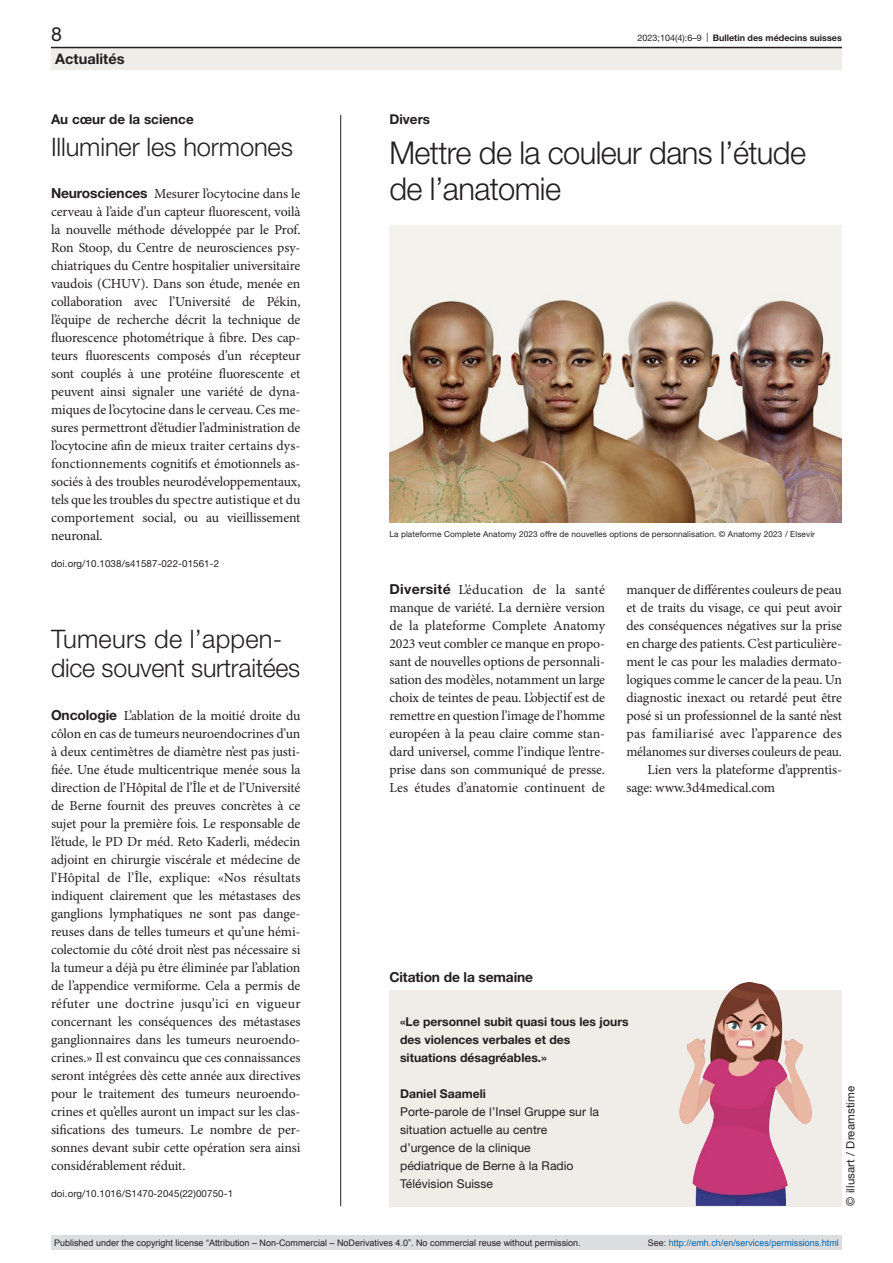
<style>
.page{position:relative;width:893px;height:1263px;background:#fff}
.page>*{position:absolute;margin:0;border:0;box-sizing:border-box;transform-origin:0 0}
.article-title-L21{font:300 31.5px/36px "Helvetica Neue LT Pro";letter-spacing:-.02em;color:#231f20}
.article-title-L17{font:300 25.5px/28.5px "Helvetica Neue LT Pro";letter-spacing:-.005em;color:#231f20}
.t1{font:19.5px "Helvetica Neue LT Pro";color:#231f20}
.t2{font:700 14.55px "Helvetica Neue LT Pro";color:#231f20}
.paragraph{font:13.8px/18px "Minion Pro";letter-spacing:-.01em;color:#231f20;text-align:justify}
.paragraph-indent{font:13.8px/18px "Minion Pro";letter-spacing:-.01em;color:#231f20}
.pre-heading{font:700 13.8px "Helvetica Neue LT Pro";letter-spacing:-.01em;color:#231f20}
.pre-heading-2{font:700 13.5px "Helvetica Neue LT Pro";color:#231f20}
.box-paragraph{font:12.15px "Helvetica Neue LT Pro";letter-spacing:.005em;color:#231f20}
.box-paragraph-2{font:700 12.15px "Helvetica Neue LT Pro";color:#231f20}
.figure-caption{font:11.4px "Helvetica Neue LT Pro";letter-spacing:.01em;color:#231f20}
.paragraph-small{font:9.75px "Helvetica Neue LT Pro";letter-spacing:.01em;color:#231f20}
.t3{font:9px "Arial";color:#231f20}
.t4{font:9px "Arial";color:#0066b3}
.t5{font:700 9px "Helvetica Neue LT Pro";color:#231f20}
.credits{font:8.25px "Helvetica Neue LT Pro";letter-spacing:.01em;color:#231f20}
.s1{font-weight:400}
.s2{font-family:"Helvetica Neue LT Pro";font-weight:700}
.s3{color:#231f20}
</style>
<div class="page">
<hr style="left:340px;top:115px;width:1px;height:1091px;background:#231f20">
<div style="left:389px;top:990px;width:453px;height:216px;background:#f0ece7"></div>
<img style="left:679px;top:982px;width:133px;height:224px">
<img style="left:389px;top:226px;width:453px;height:296px">
<div style="left:51px;top:48px;width:791px;height:22px;background:#f0ece7"></div>
<hr style="left:51px;top:47px;width:791px;height:1px;background:#231f20">
<div style="left:51px;top:1235px;width:791px;height:15px;background:#dcdddf"></div>
<h3 class="t1" style="left:51px;top:22px;width:12px">8</h3>
<p class="t5" style="left:638px;top:32px;width:206px"><span class="s1">2023;104(4):6–9 |</span> Bulletin des médecins suisses</p>
<p class="t2" style="left:55px;top:49px;width:71px">Actualités</p>
<p class="pre-heading-2" style="left:51px;top:111px;width:144px">Au cœur de la science</p>
<p class="article-title-L17" style="left:51px;top:132px;width:243px">Illuminer les hormones</p>
<p class="paragraph" style="left:51px;top:185px;width:251px"><span class="s2">Neurosciences</span> Mesurer l’ocytocine dans le cerveau à l’aide d’un capteur fluorescent, voilà la nouvelle méthode développée par le Prof.<br>Ron Stoop, du Centre de neurosciences psy&shy;chiatriques du Centre hospitalier universitaire vaudois (CHUV). Dans son étude, menée en collaboration avec l’Université de Pékin, l’équipe de recherche décrit la technique de fluorescence photométrique à fibre. Des cap&shy;teurs fluorescents composés d’un récepteur sont couplés à une protéine fluorescente et peuvent ainsi signaler une variété de dyna&shy;miques de l’ocytocine dans le cerveau. Ces me&shy;sures permettront d’étudier l’administration de l’ocytocine afin de mieux traiter certains dys&shy;fonctionnements cognitifs et émotionnels as&shy;sociés à des troubles neurodéveloppementaux, tels que les troubles du spectre autistique et du comportement social, ou au vieillissement neuronal.</p>
<p class="paragraph-small" style="left:51px;top:558px;width:170px">doi.org/10.1038/s41587-022-01561-2</p>
<p class="article-title-L17" style="left:51px;top:624px;width:251px">Tumeurs de l’appen&shy;dice souvent surtraitées</p>
<p class="paragraph" style="left:51px;top:707px;width:251px"><span class="s2">Oncologie</span> L’ablation de la moitié droite du côlon en cas de tumeurs neuroendocrines d’un à deux centimètres de diamètre n’est pas justi&shy;fiée. Une étude multicentrique menée sous la direction de l’Hôpital de l’Île et de l’Université de Berne fournit des preuves concrètes à ce sujet pour la première fois. Le responsable de l’étude, le PD Dr méd. Reto Kaderli, médecin adjoint en chirurgie viscérale et médecine de l’Hôpital de l’Île, explique: «Nos résultats indiquent clairement que les métastases des ganglions lymphatiques ne sont pas dange&shy;reuses dans de telles tumeurs et qu’une hémi&shy;colectomie du côté droit n’est pas nécessaire si la tumeur a déjà pu être éliminée par l’ablation de l’appendice vermiforme. Cela a permis de réfuter une doctrine jusqu’ici en vigueur concernant les conséquences des métastases ganglionnaires dans les tumeurs neuroendo&shy;crines.» Il est convaincu que ces connaissances seront intégrées dès cette année aux directives pour le traitement des tumeurs neuroendo&shy;crines et qu’elles auront un impact sur les clas&shy;sifications des tumeurs. Le nombre de per&shy;sonnes devant subir cette opération sera ainsi considérablement réduit.</p>
<p class="paragraph-small" style="left:51px;top:1188px;width:184px">doi.org/10.1016/S1470-2045(22)00750-1</p>
<p class="pre-heading-2" style="left:389px;top:111px;width:42px">Divers</p>
<p class="article-title-L21" style="left:389px;top:134px;width:418px">Mettre de la couleur dans l’étude de l’anatomie</p>
<p class="credits" style="left:389px;top:529px;width:427px">La plateforme Complete Anatomy 2023 offre de nouvelles options de personnalisation. © Anatomy 2023 / Elsevir</p>
<p class="paragraph" style="left:389px;top:581px;width:217px"><span class="s2">Diversité</span> L’éducation de la santé manque de variété. La dernière version de la plateforme Complete Anatomy 2023 veut combler ce manque en propo&shy;sant de nouvelles options de personnali&shy;sation des modèles, notamment un large choix de teintes de peau. L’objectif est de remettre en question l’image de l’homme européen à la peau claire comme stan&shy;dard universel, comme l’indique l’entre&shy;prise dans son communiqué de presse.<br>Les études d’anatomie continuent de</p>
<p class="paragraph" style="left:626px;top:581px;width:217px">manquer de différentes couleurs de peau et de traits du visage, ce qui peut avoir des conséquences négatives sur la prise en charge des patients. C’est particulière&shy;ment le cas pour les maladies dermato&shy;logiques comme le cancer de la peau. Un diagnostic inexact ou retardé peut être posé si un professionnel de la santé n’est pas familiarisé avec l’apparence des mélanomes sur diverses couleurs de peau.</p>
<p class="paragraph-indent" style="left:626px;top:761px;width:217px;text-indent:21px">Lien vers la plateforme d’apprentis&shy;sage: www.3d4medical.com</p>
<p class="pre-heading" style="left:389px;top:968px;width:145px">Citation de la semaine</p>
<p class="box-paragraph-2" style="left:400px;top:1014px;width:230px">«Le personnel subit quasi tous les jours</p>
<p class="box-paragraph-2" style="left:400px;top:1032px;width:172px">des violences verbales et des</p>
<p class="box-paragraph-2" style="left:400px;top:1050px;width:148px">situations désagréables.»</p>
<p class="box-paragraph-2" style="left:400px;top:1086px;width:87px">Daniel Saameli</p>
<p class="box-paragraph" style="left:400px;top:1104px;width:200px">Porte-parole de l’Insel Gruppe sur la</p>
<p class="box-paragraph" style="left:400px;top:1122px;width:149px">situation actuelle au centre</p>
<p class="box-paragraph" style="left:400px;top:1140px;width:132px">d’urgence de la clinique</p>
<p class="box-paragraph" style="left:400px;top:1158px;width:175px">pédiatrique de Berne à la Radio</p>
<p class="box-paragraph" style="left:400px;top:1176px;width:94px">Télévision Suisse</p>
<p class="figure-caption" style="left:843px;top:1206px;width:121px;rotate:-90deg">© illusart / Dreamstime</p>
<p class="t3" style="left:54px;top:1237px;width:528px">Published under the copyright license “Attribution – Non-Commercial – NoDerivatives 4.0”. No commercial reuse without permission.</p>
<p class="t4" style="left:648px;top:1237px;width:193px"><span class="s3">See:</span> http://emh.ch/en/services/permissions.html</p>
</div>
